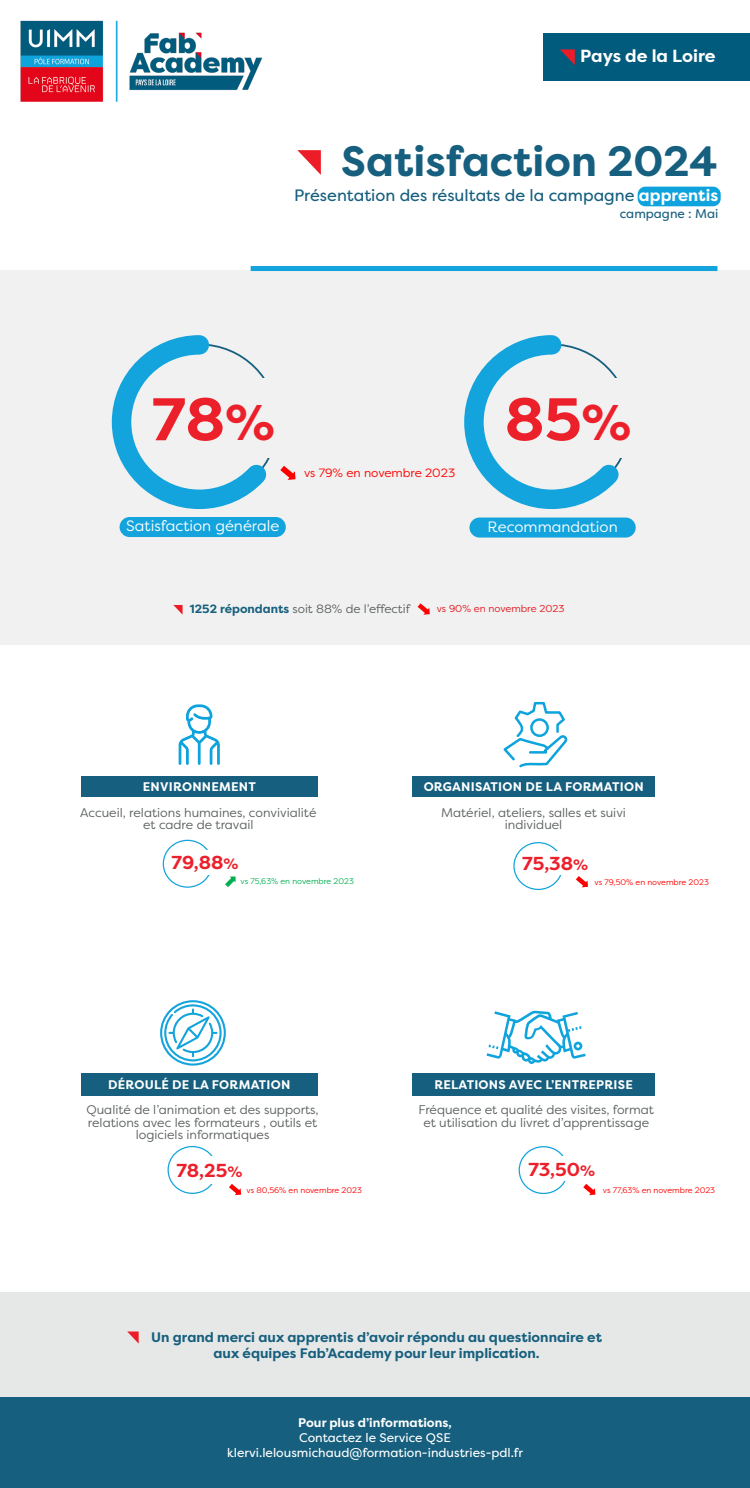
<style>
.page{position:relative;width:750px;height:1488px;background:#fff}
.page>*{position:absolute;margin:0;border:0;box-sizing:border-box;transform-origin:0 0}
.t1{font:700 60px "Filson Pro";color:#ec202a}
.t2{font:700 42.38px "Filson Pro";color:#165f7e}
.t3{font:700 18.75px "Filson Pro";color:#ec202a}
.t4{font:700 17.5px "Filson Pro";color:#fff}
.t5{font:16.5px "Filson Pro";color:#165f7e}
.t6{font:15px "Filson Pro";color:#fff}
.t7{font:700 13.75px/16.5px "Filson Pro";color:#165f7e;text-align:center}
.t8{font:12.5px/12.5px "Filson Pro";color:#5b5f5f;text-align:center}
.t9{font:700 12.5px "Filson Pro";letter-spacing:.02em;color:#fff}
.t10{font:12.5px "Filson Pro";color:#fff}
.t11{font:700 12.5px "Filson Pro";color:#fff}
.t12{font:12.5px "Filson Pro";color:#165f7e}
.t13{font:12px "Filson Pro";color:#5b5f5f}
.t14{font:12px "Filson Pro";color:#f00}
.t15{font:10px "Filson Pro";color:#e4151e}
.t16{font:8.12px "Filson Pro";color:#f00}
.t17{font:8.12px "Filson Pro";color:#00b050}
.s1{font-weight:700;color:#fff}
.s2{font-size:50px}
.s3{font-weight:700;color:#165f7e}
.s4{font-size:15px}
</style>
<div class="page">
<div style="left:0;top:270px;width:750px;height:374px;background:#f0f1f0"></div>
<div style="left:0;top:1291px;width:750px;height:122px;background:#e6e8e7"></div>
<img style="left:20px;top:20px;width:242px;height:82px">
<div style="left:81px;top:776px;width:236px;height:21px;background:#165f7e"></div>
<div style="left:413px;top:1072px;width:242px;height:23px;background:#165f7e"></div>
<div style="left:413px;top:776px;width:242px;height:21px;background:#165f7e"></div>
<div style="left:81px;top:1072px;width:236px;height:23px;background:#165f7e"></div>
<div style="left:0;top:1397px;width:750px;height:90px;background:#165f7e"></div>
<svg style="left:487px;top:1010px;width:99px;height:54px"></svg>
<svg style="left:160px;top:1000px;width:66px;height:65px"></svg>
<svg style="left:297px;top:150px;width:24px;height:25px"></svg>
<div style="left:251px;top:266px;width:467px;height:5px;background:#13a3dd"></div>
<svg style="left:127px;top:1331px;width:12px;height:12px"></svg>
<svg style="left:173px;top:605px;width:10px;height:9px"></svg>
<div style="left:163px;top:839px;width:49px;height:48px;border:1px solid #13a3dd;border-radius:50%"></div>
<div style="left:513px;top:842px;width:50px;height:48px;border:1px solid #13a3dd;border-radius:50%"></div>
<div style="left:168px;top:1146px;width:49px;height:48px;border:1px solid #13a3dd;border-radius:50%"></div>
<div style="left:519px;top:1146px;width:49px;height:48px;border:1px solid #13a3dd;border-radius:50%"></div>
<div style="left:172px;top:850px;width:67px;height:24px;background:#fff"></div>
<div style="left:522px;top:851px;width:80px;height:23px;background:#fff"></div>
<div style="left:176px;top:1156px;width:88px;height:27px;background:#fff"></div>
<div style="left:528px;top:1156px;width:67px;height:25px;background:#fff"></div>
<div style="left:544px;top:33px;width:206px;height:48px;background:#005b7d"></div>
<svg style="left:560px;top:49px;width:15px;height:16px"></svg>
<svg style="left:503px;top:701px;width:65px;height:67px"></svg>
<div style="left:120px;top:517px;width:166px;height:20px;background:#13a3dd;border-radius:10px"></div>
<div style="left:469px;top:517px;width:167px;height:20px;background:#13a3dd;border-radius:10px"></div>
<svg style="left:179px;top:704px;width:41px;height:61px"></svg>
<div style="left:638px;top:187px;width:83px;height:19px;background:#0ea3dd;border-radius:8px"></div>
<svg style="left:464px;top:335px;width:167px;height:184px"></svg>
<div style="left:505px;top:378px;width:179px;height:79px;background:#f0f1f0"></div>
<svg style="left:225px;top:876px;width:11px;height:11px"></svg>
<svg style="left:418px;top:603px;width:12px;height:11px"></svg>
<svg style="left:111px;top:335px;width:185px;height:184px"></svg>
<svg style="left:576px;top:876px;width:12px;height:11px"></svg>
<svg style="left:229px;top:1184px;width:12px;height:11px"></svg>
<svg style="left:583px;top:1184px;width:12px;height:11px"></svg>
<p class="t4" style="left:580px;top:45px;width:137px">Pays de la Loire</p>
<p class="t2" style="left:341px;top:134px;width:378px">Satisfaction 2024</p>
<p class="t5" style="left:294px;top:184px;width:426px">Présentation des résultats de la campagne <span class="s1">apprentis</span></p>
<p class="t12" style="left:620px;top:205px;width:100px">campagne : Mai</p>
<p class="t1" style="left:152px;top:381px;width:125px">78<span class="s2">%</span></p>
<p class="t14" style="left:304px;top:465px;width:153px">vs 79% en novembre 2023</p>
<p class="t1" style="left:505px;top:381px;width:128px">85<span class="s2">%</span></p>
<p class="t6" style="left:126px;top:516px;width:154px">Satisfaction générale</p>
<p class="t6" style="left:488px;top:516px;width:132px">Recommandation</p>
<p class="t13" style="left:190px;top:600px;width:222px"><span class="s3">1252 répondants</span> soit 88% de l’effectif</p>
<p class="t15" style="left:437px;top:602px;width:129px">vs 90% en novembre 2023</p>
<p class="t9" style="left:143px;top:779px;width:115px">ENVIRONNEMENT</p>
<p class="t8" style="left:80px;top:806px;width:238px">Accueil, relations humaines, convivialité et cadre de travail</p>
<p class="t9" style="left:424px;top:779px;width:221px">ORGANISATION DE LA FORMATION</p>
<p class="t8" style="left:441px;top:806px;width:186px">Matériel, ateliers, salles et suivi individuel</p>
<p class="t3" style="left:172px;top:851px;width:69px">79,88<span class="s4">%</span></p>
<p class="t3" style="left:522px;top:851px;width:68px">75,38<span class="s4">%</span></p>
<p class="t17" style="left:241px;top:876px;width:115px">vs 75,63% en novembre 2023</p>
<p class="t16" style="left:595px;top:876px;width:116px">vs 79,50% en novembre 2023</p>
<p class="t9" style="left:108px;top:1076px;width:184px">DÉROULÉ DE LA FORMATION</p>
<p class="t8" style="left:87px;top:1103px;width:234px">Qualité de l’animation et des supports, relations avec les formateurs , outils et logiciels informatiques</p>
<p class="t9" style="left:434px;top:1076px;width:200px">RELATIONS AVEC L’ENTREPRISE</p>
<p class="t8" style="left:419px;top:1103px;width:237px">Fréquence et qualité des visites, format et utilisation du livret d’apprentissage</p>
<p class="t3" style="left:176px;top:1158px;width:67px">78,25<span class="s4">%</span></p>
<p class="t3" style="left:528px;top:1157px;width:68px">73,50<span class="s4">%</span></p>
<p class="t16" style="left:247px;top:1185px;width:117px">vs 80,56% en novembre 2023</p>
<p class="t16" style="left:603px;top:1184px;width:114px">vs 77,63% en novembre 2023</p>
<p class="t7" style="left:151px;top:1329px;width:452px">Un grand merci aux apprentis d’avoir répondu au questionnaire et aux équipes Fab’Academy pour leur implication.</p>
<p class="t11" style="left:298px;top:1414px;width:155px">Pour plus d’informations,</p>
<p class="t10" style="left:299px;top:1429px;width:153px">Contactez le Service QSE</p>
<p class="t10" style="left:227px;top:1444px;width:297px">klervi.lelousmichaud@formation-industries-pdl.fr</p>
</div>
